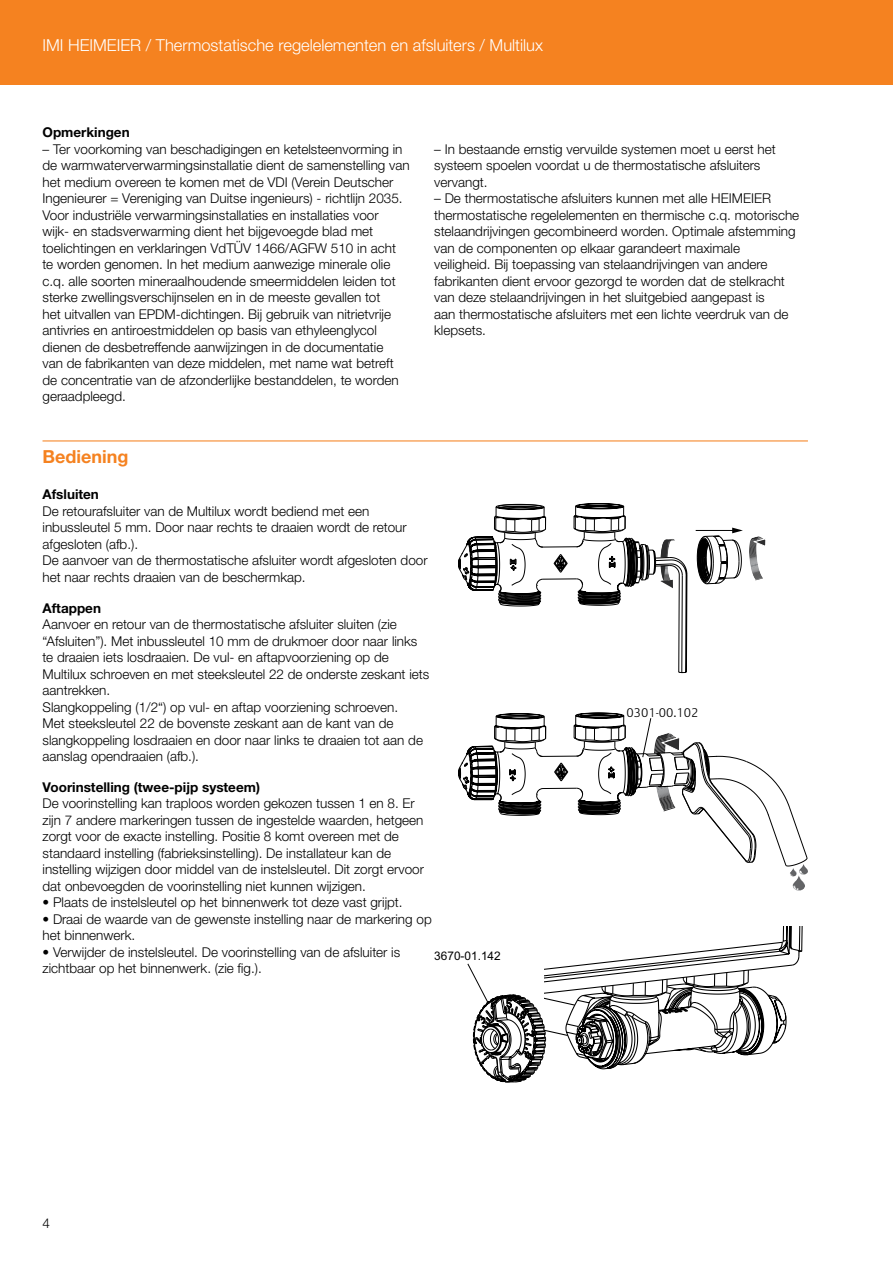
<style>
.page{position:relative;width:893px;height:1263px;background:#fff}
.page>*{position:absolute;margin:0;border:0;box-sizing:border-box;transform-origin:0 0}
.t1{font:700 18px "Helvetica Neue LTW1 G";color:#f58220}
.t2{font:300 16.5px "Helvetica Neue LTW1 G";color:#fff}
.t3{font:300 13.5px/16.5px "Helvetica Neue LTW1 G";color:#000}
.t4{font:700 13.5px "Helvetica Neue LTW1 G";color:#000}
.t5{font:300 12.9px "Praxis LT Pro";color:#000;scale:.92 1}
.t6{font:11.85px "Arial";color:#000}
</style>
<div class="page">
<div style="left:0;top:0;width:893px;height:85px;background:#f58220"></div>
<hr style="left:43px;top:440px;width:765px;height:1px;background:#f58220">
<img style="left:790px;top:867px;width:18px;height:23px">
<svg style="left:458px;top:503px;width:349px;height:364px"></svg>
<svg style="left:467px;top:926px;width:336px;height:156px"></svg>
<p class="t2" style="left:43px;top:35px;width:502px">IMI HEIMEIER / Thermostatische regelelementen en afsluiters / Multilux</p>
<p class="t4" style="left:43px;top:124px;width:89px">Opmerkingen</p>
<p class="t3" style="left:43px;top:141px;width:369px">– Ter voorkoming van beschadigingen en ketelsteenvorming in de warmwaterverwarmingsinstallatie dient de samenstelling van het medium overeen te komen met de VDI (Verein Deutscher Ingenieurer = Vereniging van Duitse ingenieurs) - richtlijn 2035.<br>Voor industriële verwarmingsinstallaties en installaties voor<br>wijk- en stadsverwarming dient het bijgevoegde blad met toelichtingen en verklaringen VdTÜV 1466/AGFW 510 in acht te worden genomen. In het medium aanwezige minerale olie c.q. alle soorten mineraalhoudende smeermiddelen leiden tot sterke zwellingsverschijnselen en in de meeste gevallen tot<br>het uitvallen van EPDM-dichtingen. Bij gebruik van nitrietvrije antivries en antiroestmiddelen op basis van ethyleenglycol dienen de desbetreffende aanwijzingen in de documentatie<br>van de fabrikanten van deze middelen, met name wat betreft de concentratie van de afzonderlijke bestanddelen, te worden geraadpleegd.</p>
<p class="t3" style="left:434px;top:141px;width:343px">– In bestaande ernstig vervuilde systemen moet u eerst het systeem spoelen voordat u de thermostatische afsluiters vervangt.</p>
<p class="t3" style="left:434px;top:190px;width:367px">– De thermostatische afsluiters kunnen met alle HEIMEIER thermostatische regelelementen en thermische c.q. motorische stelaandrijvingen gecombineerd worden. Optimale afstemming van de componenten op elkaar garandeert maximale veiligheid. Bij toepassing van stelaandrijvingen van andere fabrikanten dient ervoor gezorgd te worden dat de stelkracht van deze stelaandrijvingen in het sluitgebied aangepast is<br>aan thermostatische afsluiters met een lichte veerdruk van de klepsets.</p>
<h1 class="t1" style="left:43px;top:445px;width:87px">Bediening</h1>
<p class="t4" style="left:43px;top:486px;width:58px">Afsluiten</p>
<p class="t3" style="left:43px;top:503px;width:387px">De retourafsluiter van de Multilux wordt bediend met een inbussleutel 5 mm. Door naar rechts te draaien wordt de retour afgesloten (afb.).<br>De aanvoer van de thermostatische afsluiter wordt afgesloten door het naar rechts draaien van de beschermkap.</p>
<p class="t4" style="left:43px;top:599px;width:60px">Aftappen</p>
<p class="t3" style="left:43px;top:616px;width:388px">Aanvoer en retour van de thermostatische afsluiter sluiten (zie “Afsluiten”). Met inbussleutel 10 mm de drukmoer door naar links te draaien iets losdraaien. De vul- en aftapvoorziening op de Multilux schroeven en met steeksleutel 22 de onderste zeskant iets aantrekken.<br>Slangkoppeling (1/2“) op vul- en aftap voorziening schroeven.<br>Met steeksleutel 22 de bovenste zeskant aan de kant van de slangkoppeling losdraaien en door naar links te draaien tot aan de aanslag opendraaien (afb.).</p>
<p class="t4" style="left:43px;top:779px;width:219px">Voorinstelling (twee-pijp systeem)</p>
<p class="t3" style="left:43px;top:795px;width:383px">De voorinstelling kan traploos worden gekozen tussen 1 en 8. Er zijn 7 andere markeringen tussen de ingestelde waarden, hetgeen zorgt voor de exacte instelling. Positie 8 komt overeen met de standaard instelling (fabrieksinstelling). De installateur kan de instelling wijzigen door middel van de instelsleutel. Dit zorgt ervoor dat onbevoegden de voorinstelling niet kunnen wijzigen.</p>
<p class="t3" style="left:43px;top:894px;width:362px">• Plaats de instelsleutel op het binnenwerk tot deze vast grijpt.</p>
<p class="t3" style="left:43px;top:911px;width:391px">• Draai de waarde van de gewenste instelling naar de markering op het binnenwerk.</p>
<p class="t3" style="left:43px;top:944px;width:359px">• Verwijder de instelsleutel. De voorinstelling van de afsluiter is zichtbaar op het binnenwerk. (zie fig.).</p>
<p class="t6" style="left:434px;top:947px;width:68px">3670-01.142</p>
<p class="t3" style="left:43px;top:1215px;width:9px">4</p>
<p class="t5" style="left:626px;top:705px;width:80px">0301-00.102</p>
</div>
